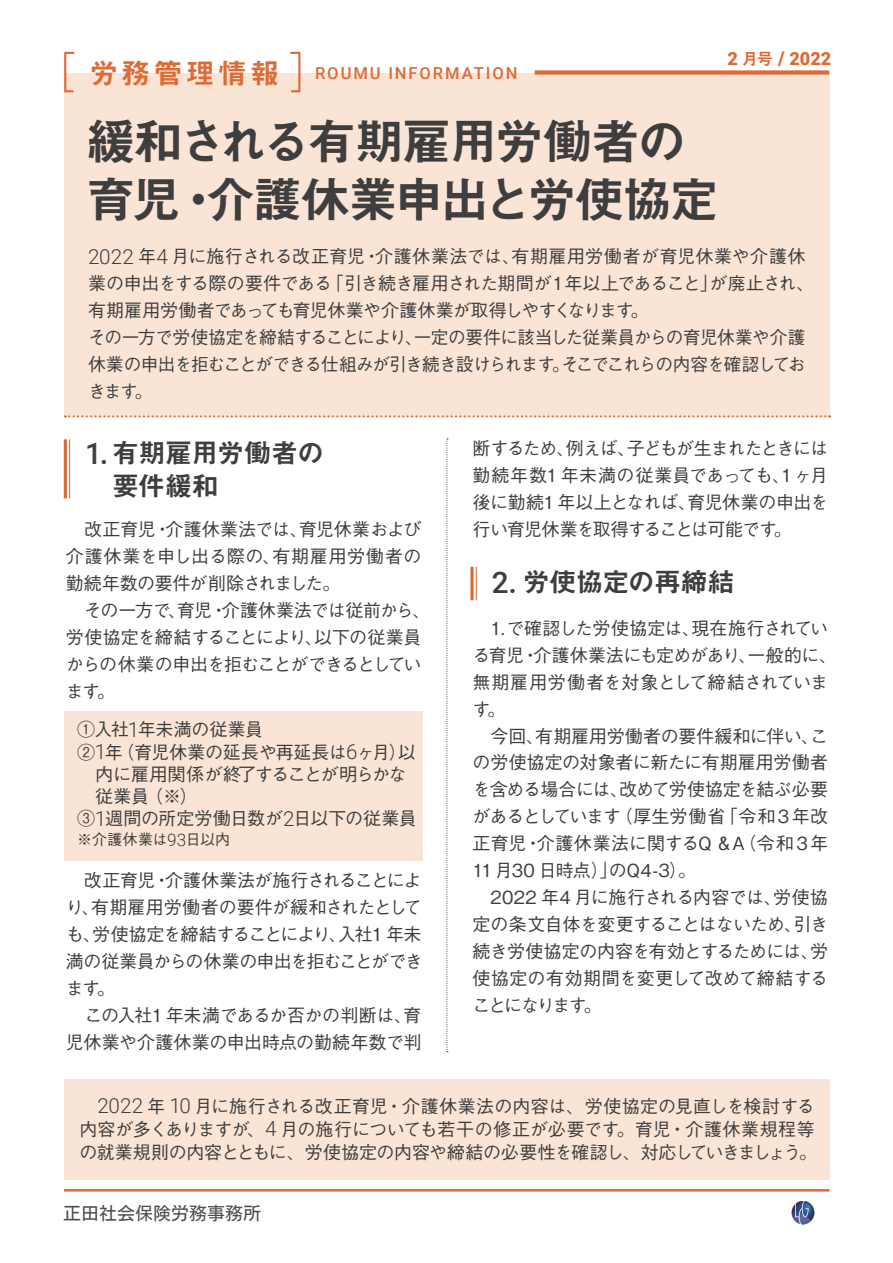
<style>
.page{position:relative;width:893px;height:1263px;background:#fff}
.page>*{position:absolute;margin:0;border:0;box-sizing:border-box;transform-origin:0 0}
.t1{font:49.5px/58.5px "Midashi Go Pr 6 N MB31 90 msp RKSJ H";letter-spacing:-.05em;color:#3e3e3f}
.t2{font:27px/33px "Midashi Go Pr 6 N MB31 90 msp RKSJ H";letter-spacing:-.02em;color:#3e3e3f}
.t3{font:900 18.15px "Roboto";color:#de6b35}
.t4{font:18px/27px "Gothic BBB Pr 6 N Medium 90 msp RKSJ H";letter-spacing:-.025em;color:#3e3e3f}
.t5{font:18px "Gothic BBB Pr 6 N Medium 90 msp RKSJ H";letter-spacing:-.08em;color:#3e3e3f}
.t6{font:18px "Motoya L Cedar W3 90 ms RKSJ H";color:#4c4d4e}
.t7{font:500 16.5px "Roboto";letter-spacing:.12em;color:#de6b35}
.t8{font:15px "Gothic BBB Pr 6 N Medium 90 msp RKSJ H";letter-spacing:.005em;color:#3e3e3f}
.s1{font-family:"Midashi Go Pr 6 N MB31 90 msp RKSJ H";font-weight:400;font-size:16.5px}
.s2{font-size:18.9px}
.s3{font-family:"Midashi Go Pr 6 N MB31 90 msp RKSJ H";font-weight:400;font-size:28.8px}
.s4{font-family:"Roboto";font-weight:300;font-size:20.7px}
.s5{font-family:"Roboto";font-weight:500;font-size:29.7px}
.s6{font-family:"Roboto";font-weight:500;font-size:31.05px}
.s7{font-family:"Roboto";font-weight:300;font-size:17.25px}
</style>
<div class="page">
<img style="left:792px;top:1201px;width:22px;height:23px">
<div style="left:64px;top:73px;width:765px;height:343px;background:#fae4d5"></div>
<svg style="left:65px;top:415px;width:765px;height:2px"></svg>
<div style="left:535px;top:70px;width:294px;height:5px;background:#de6b35"></div>
<svg style="left:64px;top:51px;width:11px;height:42px"></svg>
<svg style="left:290px;top:51px;width:11px;height:42px"></svg>
<hr style="left:64px;top:1189px;width:765px;height:2px;background:#de6b35">
<hr style="left:476px;top:567px;width:1px;height:33px;background:#de6b35">
<svg style="left:470px;top:567px;width:4px;height:33px"></svg>
<svg style="left:446px;top:439px;width:2px;height:613px"></svg>
<div style="left:64px;top:1079px;width:765px;height:100px;background:#fae4d5"></div>
<div style="left:65px;top:711px;width:358px;height:150px;background:#fae4d5"></div>
<hr style="left:69px;top:439px;width:1px;height:59px;background:#de6b35">
<hr style="left:64px;top:439px;width:3px;height:59px;background:#de6b35">
<p class="t3" style="left:727px;top:49px;width:105px">2 <span class="s1">月号</span> <span class="s2">/</span> 2022</p>
<p class="t7" style="left:89px;top:63px;width:430px"><span class="s3">労務管理情報　</span>ROUMU INFORMATION</p>
<h1 class="t1" style="left:86px;top:119px;width:634px">緩和される有期雇用労働者の育児・介護休業申出と労使協定</h1>
<p class="t4" style="left:88px;top:245px;width:728px"><span class="s4">2022</span> 年<span class="s4">4</span> 月に施行される改正育児・介護休業法では、有期雇用労働者が育児休業や介護休業の申出をする際の要件である「引き続き雇用された期間が１年以上であること」が廃止され、有期雇用労働者であっても育児休業や介護休業が取得しやすくなります。<br>その一方で労使協定を締結することにより、一定の要件に該当した従業員からの育児休業や介護休業の申出を拒むことができる仕組みが引き続き設けられます。そこでこれらの内容を確認しておきます。</p>
<h2 class="t2" style="left:85px;top:440px;width:241px"><span class="s5">1</span><span class="s6">.</span> 有期雇用労働者の　要件緩和</h2>
<p class="t4" style="left:66px;top:518px;width:366px">　改正育児・介護休業法では、育児休業および介護休業を申し出る際の、有期雇用労働者の勤続年数の要件が削除されました。<br>　その一方で、育児・介護休業法では従前から、労使協定を締結することにより、以下の従業員からの休業の申出を拒むことができるとしています。</p>
<p class="t4" style="left:77px;top:718px;width:187px">①入社<span class="s4">1</span>年未満の従業員</p>
<p class="t4" style="left:77px;top:741px;width:340px">②<span class="s4">1</span>年（育児休業の延長や再延長は<span class="s4">6</span>ヶ月）以</p>
<p class="t5" style="left:95px;top:767px;width:313px">内に雇用関係が終了することが明らかな</p>
<p class="t4" style="left:77px;top:785px;width:122px">　従業員（※）</p>
<p class="t4" style="left:77px;top:808px;width:341px">③<span class="s4">1</span>週間の所定労働日数が<span class="s4">2</span>日以下の従業員</p>
<p class="t8" style="left:77px;top:834px;width:154px">※介護休業は<span class="s7">93</span>日以内</p>
<p class="t4" style="left:66px;top:869px;width:358px">　改正育児・介護休業法が施行されることにより、有期雇用労働者の要件が緩和されたとしても、労使協定を締結することにより、入社1 年未満の従業員からの休業の申出を拒むことができます。<br>　この入社1 年未満であるか否かの判断は、育児休業や介護休業の申出時点の勤続年数で判</p>
<p class="t4" style="left:472px;top:437px;width:357px;text-align:justify">断するため、例えば、子どもが生まれたときには勤続年数1年未満の従業員であっても、1ヶ月後に勤続1 年以上となれば、育児休業の申出を行い育児休業を取得することは可能です。</p>
<h2 class="t2" style="left:492px;top:569px;width:245px"><span class="s5">2</span><span class="s6">.</span> 労使協定の再締結</h2>
<p class="t4" style="left:472px;top:617px;width:366px;text-indent:18px">1.で確認した労使協定は、現在施行されている育児・介護休業法にも定めがあり、一般的に、無期雇用労働者を対象として締結されています。<br>　今回、有期雇用労働者の要件緩和に伴い、この労使協定の対象者に新たに有期雇用労働者を含める場合には、改めて労使協定を結ぶ必要があるとしています（厚生労働省「令和３年改正育児・介護休業法に関するQ ＆A（令和３年<br>11月30 日時点）」のQ4-3）。<br>　2022 年4 月に施行される内容では、労使協定の条文自体を変更することはないため、引き続き労使協定の内容を有効とするためには、労使協定の有効期間を変更して改めて締結することになります。</p>
<p class="t4" style="left:79px;top:1097px;width:739px;line-height:23.4px;text-indent:18px"><span class="s4">2022</span> 年 <span class="s4">10</span> 月に施行される改正育児・介護休業法の内容は、労使協定の見直しを検討する内容が多くありますが、<span class="s4">4</span> 月の施行についても若干の修正が必要です。育児・介護休業規程等の就業規則の内容とともに、労使協定の内容や締結の必要性を確認し、対応していきましょう。</p>
<p class="t6" style="left:63px;top:1204px;width:199px">正田社会保険労務事務所</p>
</div>
